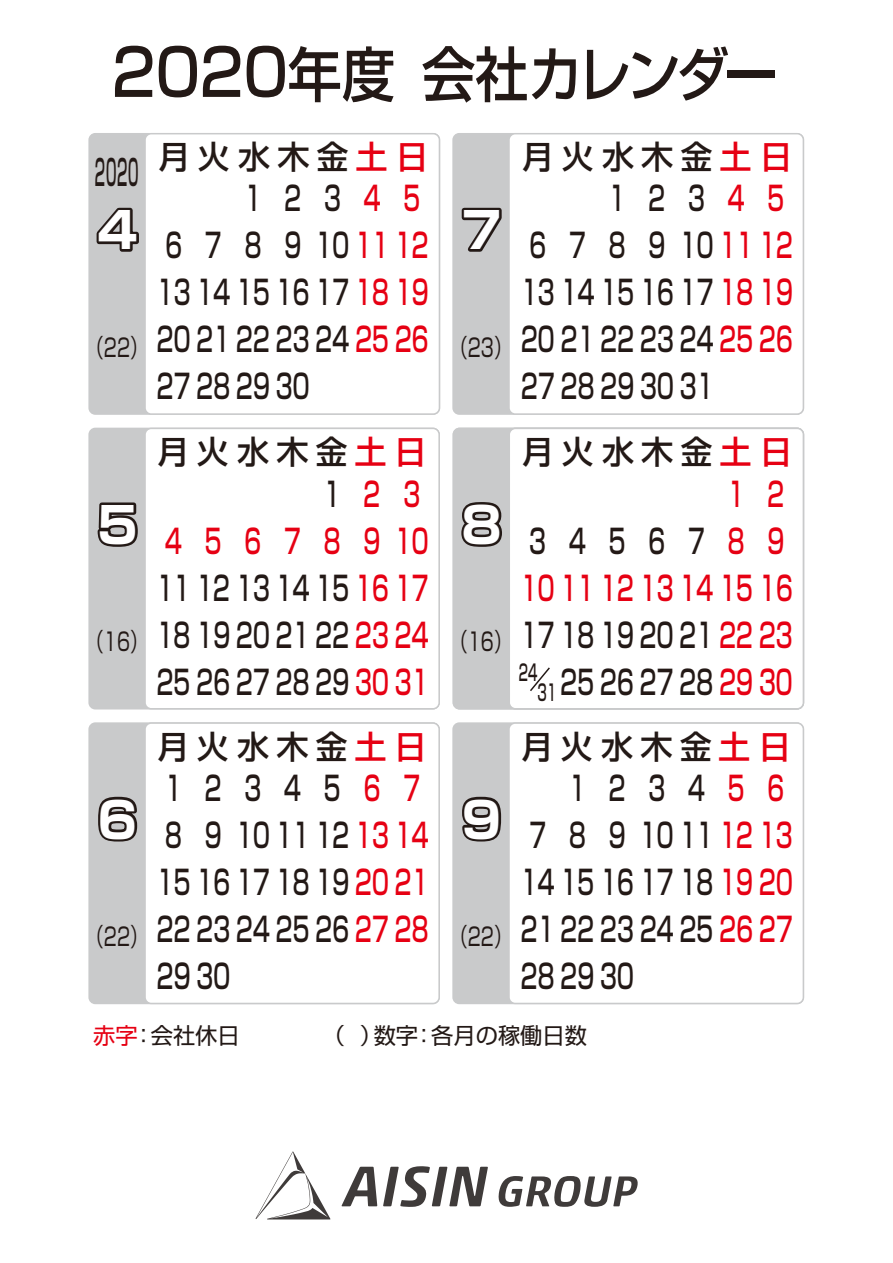
<style>
.page{position:relative;width:893px;height:1263px;background:#fff}
.page>*{position:absolute;margin:0;border:0;box-sizing:border-box;transform-origin:0 0}
.t1{font:500 59.4px "Shin Go";letter-spacing:-.04em;color:#231916;scale:.9 1}
.t2{font:700 49.5px "Shin Go";color:#fff}
.t3{font:500 35.7px "Shin Go";color:#231916;scale:.39 1}
.t4{font:500 33.45px/47px "Shin Go";color:#231916;scale:.67 1}
.t5{font:500 33.45px/47px "Shin Go";color:#e60013;text-align:right;scale:.67 1}
.t6{font:500 32.25px "Shin Go";letter-spacing:.225em;color:#231916}
.t7{font:24.75px "Shin Go";color:#231916;scale:.7 1}
.t8{font:22.35px "Shin Go";color:#231916}
.t9{font:500 22.35px "Shin Go";color:#231916;scale:.56 1}
.s1{font-size:64.35px}
.s2{color:#e60013}
.s3{color:#231916}
</style>
<div class="page">
<div style="left:89px;top:428px;width:350px;height:281px;background:#c9cacb;border-radius:6px"></div>
<div style="left:89px;top:134px;width:350px;height:280px;background:#c9cacb;border-radius:6px"></div>
<div style="left:89px;top:723px;width:350px;height:280px;background:#c9cacb;border-radius:6px"></div>
<div style="left:453px;top:134px;width:350px;height:280px;background:#c9cacb;border-radius:6px"></div>
<div style="left:509px;top:134px;width:294px;height:280px;background:#fff;border-radius:6px"></div>
<div style="left:508px;top:133px;width:296px;height:282px;border:1px solid #c9cacb;border-radius:6px"></div>
<div style="left:453px;top:723px;width:350px;height:280px;background:#c9cacb;border-radius:6px"></div>
<div style="left:509px;top:723px;width:294px;height:280px;background:#fff;border-radius:6px"></div>
<div style="left:508px;top:722px;width:296px;height:282px;border:1px solid #c9cacb;border-radius:6px"></div>
<div style="left:453px;top:428px;width:350px;height:281px;background:#c9cacb;border-radius:6px"></div>
<div style="left:509px;top:428px;width:294px;height:281px;background:#fff;border-radius:6px"></div>
<div style="left:508px;top:428px;width:296px;height:281px;border:1px solid #c9cacb;border-radius:6px"></div>
<svg style="left:96px;top:207px;width:43px;height:45px"></svg>
<svg style="left:97px;top:502px;width:41px;height:45px"></svg>
<svg style="left:98px;top:796px;width:40px;height:46px"></svg>
<svg style="left:461px;top:207px;width:41px;height:45px"></svg>
<svg style="left:462px;top:796px;width:40px;height:46px"></svg>
<svg style="left:461px;top:502px;width:41px;height:45px"></svg>
<div style="left:145px;top:723px;width:294px;height:280px;background:#fff;border-radius:6px"></div>
<div style="left:144px;top:722px;width:296px;height:282px;border:1px solid #c9cacb;border-radius:6px"></div>
<div style="left:145px;top:428px;width:294px;height:281px;background:#fff;border-radius:6px"></div>
<div style="left:144px;top:428px;width:296px;height:281px;border:1px solid #c9cacb;border-radius:6px"></div>
<div style="left:145px;top:134px;width:294px;height:280px;background:#fff;border-radius:6px"></div>
<div style="left:144px;top:133px;width:296px;height:282px;border:1px solid #c9cacb;border-radius:6px"></div>
<svg style="left:530px;top:667px;width:20px;height:24px"></svg>
<svg style="left:342px;top:1167px;width:35px;height:39px"></svg>
<svg style="left:383px;top:1166px;width:105px;height:41px"></svg>
<svg style="left:498px;top:1176px;width:140px;height:31px"></svg>
<svg style="left:255px;top:1151px;width:75px;height:68px"></svg>
<h1 class="t1" style="left:112px;top:36px;width:742px"><span class="s1">2020</span>年度会社カレンダー</h1>
<p class="t3" style="left:95px;top:149px;width:114px">2020</p>
<h2 class="t2" style="left:98px;top:197px;width:42px">4</h2>
<p class="t7" style="left:87px;top:331px;width:89px">（22）</p>
<p class="t6" style="left:158px;top:136px;width:272px">月火水木金<span class="s2">土日</span></p>
<p class="t6" style="left:522px;top:136px;width:272px">月火水木金<span class="s2">土日</span></p>
<p class="t4" style="left:157px;top:174px;width:407px;text-indent:88px">123<span class="s2">45<br></span>6 7 8 9 10<span class="s2">1112<br></span>13 14 15 16 17 <span class="s2">18 19<br></span>20 21 22 23 24 <span class="s2">25 26<br></span>27 28 29 30</p>
<p class="t4" style="left:521px;top:173px;width:407px;text-indent:88px">123<span class="s2">45<br></span>6 7 8 9 10<span class="s2">1112<br></span>13 14 15 16 17 <span class="s2">18 19<br></span>20 21 22 23 24 <span class="s2">25 26<br></span>27 28 29 30 31</p>
<h2 class="t2" style="left:462px;top:197px;width:42px">7</h2>
<p class="t7" style="left:450px;top:331px;width:89px">（23）</p>
<p class="t6" style="left:157px;top:431px;width:271px">月火水木金<span class="s2">土日</span></p>
<p class="t6" style="left:522px;top:431px;width:272px">月火水木金<span class="s2">土日</span></p>
<h2 class="t2" style="left:98px;top:492px;width:42px">5</h2>
<p class="t7" style="left:87px;top:625px;width:89px">（16）</p>
<p class="t4" style="left:157px;top:469px;width:407px;text-indent:167px">1<span class="s2">23<br>45678910<br></span>11 12 13 14 15 <span class="s2">16 17<br></span>18 19 20 21 22 <span class="s2">23 24<br></span>25 26 27 28 29 <span class="s2">30 31</span></p>
<h2 class="t2" style="left:462px;top:492px;width:42px">8</h2>
<p class="t7" style="left:450px;top:625px;width:89px">（16）</p>
<p class="t5" style="left:521px;top:469px;width:407px">1 2<br><span class="s3">34567</span>89<br>10 11 12 13 14 15 16<br><span class="s3">17 18 19 20 21</span> 22 23<br><span class="s3">25 26 27 28</span> 29 30</p>
<p class="t9" style="left:519px;top:658px;width:35px">24</p>
<p class="t9" style="left:538px;top:678px;width:35px">31</p>
<p class="t6" style="left:157px;top:725px;width:271px">月火水木金<span class="s2">土日</span></p>
<p class="t6" style="left:521px;top:725px;width:272px">月火水木金<span class="s2">土日</span></p>
<p class="t4" style="left:157px;top:763px;width:407px">12345<span class="s2">67<br></span>8 9 101112<span class="s2">1314<br></span>15 16 17 18 19 <span class="s2">20 21<br></span>22 23 24 25 26 <span class="s2">27 28<br></span>29 30</p>
<h2 class="t2" style="left:98px;top:787px;width:42px">6</h2>
<h2 class="t2" style="left:462px;top:787px;width:42px">9</h2>
<p class="t7" style="left:87px;top:920px;width:89px">（22）</p>
<p class="t7" style="left:450px;top:920px;width:89px">（22）</p>
<p class="t4" style="left:521px;top:763px;width:407px;text-indent:48px">1234<span class="s2">56<br></span>7 8 9 1011<span class="s2">1213<br></span>14 15 16 17 18 <span class="s2">19 20<br></span>21 22 23 24 25 <span class="s2">26 27<br></span>28 29 30</p>
<p class="t8" style="left:93px;top:1021px;width:148px"><span class="s2">赤字</span>：会社休日</p>
<p class="t8" style="left:323px;top:1021px;width:266px">（ ）数字：各月の稼働日数</p>
</div>
